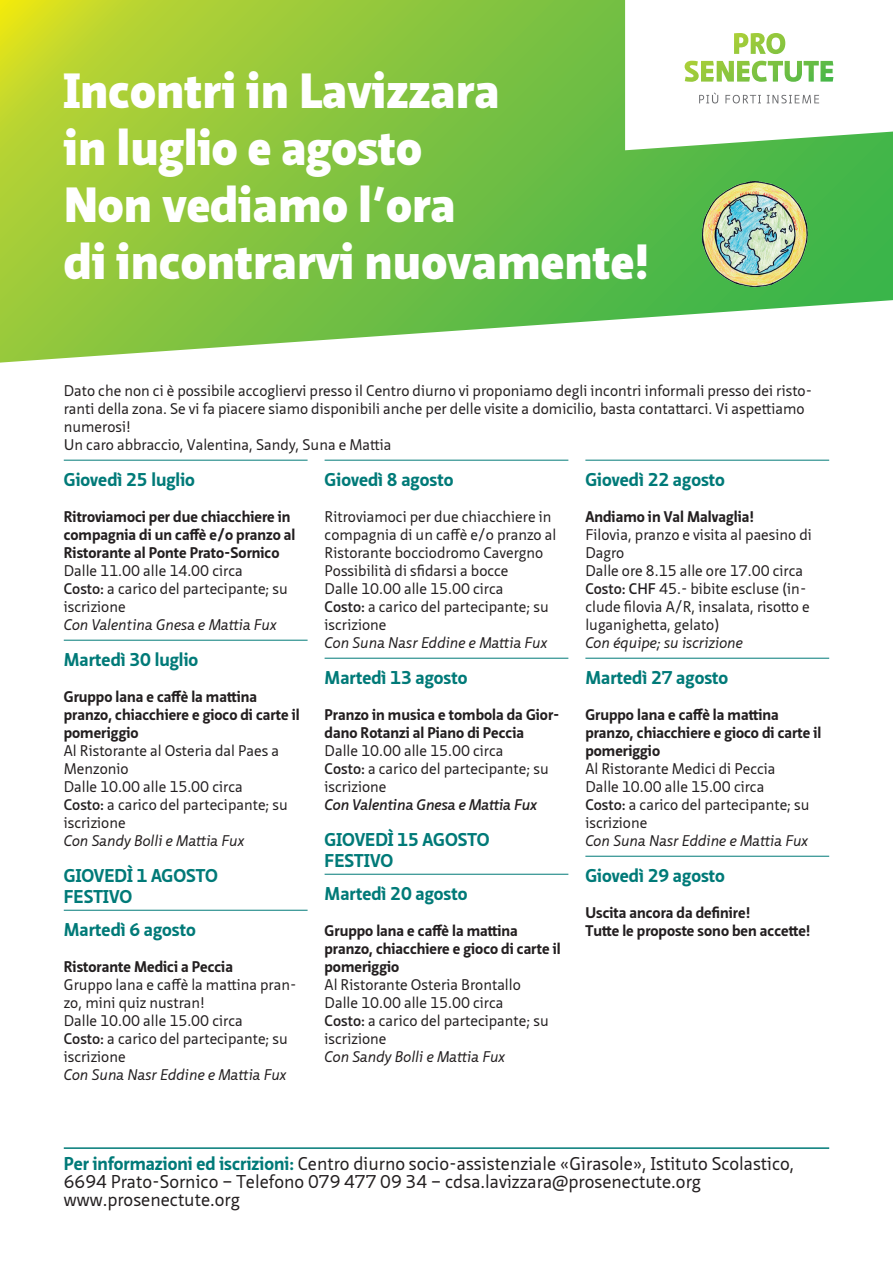
<style>
.page{position:relative;width:893px;height:1263px;background:#fff}
.page>*{position:absolute;margin:0;border:0;box-sizing:border-box;transform-origin:0 0}
.t1{font:900 48px/57px "Neue Sans Pro";color:#fff}
.t2{font:18px/18px "Neue Sans Pro";color:#231f20}
.t3{font:700 18px/21px "Neue Sans Pro";color:#007a78}
.t4{font:15px/18px "Neue Sans Pro";color:#231f20}
.t5{font:700 15px/18px "Neue Sans Pro";color:#231f20}
.t6{font:italic 15px "Neue Sans Pro";color:#231f20}
.t7{font:italic 600 15px "Neue Sans Pro";color:#231f20}
.s1{font-weight:600}
.s2{font-weight:700;color:#007a78}
</style>
<div class="page">
<svg style="left:0;top:0;width:893px;height:363px;background:#8dc953"></svg>
<hr style="left:64px;top:460px;width:244px;height:1px;background:#007a78">
<hr style="left:64px;top:640px;width:244px;height:1px;background:#007a78">
<hr style="left:64px;top:910px;width:244px;height:1px;background:#007a78">
<hr style="left:325px;top:460px;width:243px;height:1px;background:#007a78">
<hr style="left:325px;top:658px;width:243px;height:1px;background:#007a78">
<hr style="left:325px;top:874px;width:243px;height:1px;background:#007a78">
<hr style="left:585px;top:460px;width:244px;height:1px;background:#007a78">
<hr style="left:585px;top:658px;width:244px;height:1px;background:#007a78">
<hr style="left:585px;top:856px;width:244px;height:1px;background:#007a78">
<hr style="left:64px;top:1147px;width:765px;height:2px;background:#007a78">
<img style="left:694px;top:179px;width:123px;height:111px">
<svg style="left:625px;top:0;width:268px;height:150px"></svg>
<h1 class="t1" style="left:64px;top:62px;width:587px">Incontri in Lavizzara<br>in luglio e agosto<br>Non vediamo l’ora<br>di incontrarvi nuovamente!</h1>
<p class="t4" style="left:64px;top:381px;width:750px">Dato che non ci è possibile accogliervi presso il Centro diurno vi proponiamo degli incontri informali presso dei risto&shy;ranti della zona. Se vi fa piacere siamo disponibili anche per delle visite a domicilio, basta contattarci. Vi aspettiamo numerosi!<br>Un caro abbraccio, Valentina, Sandy, Suna e Mattia</p>
<p class="t3" style="left:64px;top:469px;width:133px">Giovedì 25 luglio</p>
<p class="t5" style="left:64px;top:508px;width:233px">Ritroviamoci per due chiacchiere in compagnia di un caffè e/o pranzo al<br>Ristorante al Ponte Prato-Sornico</p>
<p class="t4" style="left:64px;top:561px;width:226px">Dalle 11.00 alle 14.00 circa<br><span class="s1">Costo:</span> a carico del partecipante; su iscrizione</p>
<p class="t6" style="left:64px;top:615px;width:214px">Con Valentina Gnesa e Mattia Fux</p>
<p class="t3" style="left:64px;top:649px;width:136px">Martedì 30 luglio</p>
<p class="t5" style="left:64px;top:688px;width:238px">Gruppo lana e caffè la mattina pranzo, chiacchiere e gioco di carte il pomeriggio</p>
<p class="t4" style="left:64px;top:741px;width:226px">Al Ristorante al Osteria dal Paes a<br>Menzonio<br>Dalle 10.00 alle 15.00 circa<br><span class="s1">Costo:</span> a carico del partecipante; su iscrizione</p>
<p class="t6" style="left:64px;top:831px;width:182px">Con Sandy Bolli e Mattia Fux</p>
<p class="t3" style="left:64px;top:865px;width:156px">GIOVEDÌ 1 AGOSTO<br>FESTIVO</p>
<p class="t3" style="left:64px;top:919px;width:134px">Martedì 6 agosto</p>
<p class="t5" style="left:64px;top:958px;width:171px">Ristorante Medici a Peccia</p>
<p class="t4" style="left:64px;top:975px;width:234px">Gruppo lana e caffè la mattina pran&shy;zo, mini quiz nustran!<br>Dalle 10.00 alle 15.00 circa<br><span class="s1">Costo:</span> a carico del partecipante; su iscrizione</p>
<p class="t6" style="left:64px;top:1065px;width:224px">Con Suna Nasr Eddine e Mattia Fux</p>
<p class="t3" style="left:325px;top:469px;width:130px">Giovedì 8 agosto</p>
<p class="t4" style="left:325px;top:507px;width:233px">Ritroviamoci per due chiacchiere in compagnia di un caffè e/o pranzo al<br>Ristorante bocciodromo Cavergno<br>Possibilità di sfidarsi a bocce<br>Dalle 10.00 alle 15.00 circa<br><span class="s1">Costo:</span> a carico del partecipante; su iscrizione</p>
<p class="t6" style="left:325px;top:633px;width:224px">Con Suna Nasr Eddine e Mattia Fux</p>
<p class="t3" style="left:325px;top:667px;width:144px">Martedì 13 agosto</p>
<p class="t5" style="left:325px;top:706px;width:236px">Pranzo in musica e tombola da Gior&shy;dano Rotanzi al Piano di Peccia</p>
<p class="t4" style="left:325px;top:741px;width:226px">Dalle 10.00 alle 15.00 circa<br><span class="s1">Costo:</span> a carico del partecipante; su iscrizione</p>
<p class="t7" style="left:325px;top:795px;width:214px">Con Valentina Gnesa e Mattia Fux</p>
<p class="t3" style="left:325px;top:829px;width:166px">GIOVEDÌ 15 AGOSTO<br>FESTIVO</p>
<p class="t3" style="left:325px;top:883px;width:144px">Martedì 20 agosto</p>
<p class="t5" style="left:325px;top:922px;width:238px">Gruppo lana e caffè la mattina pranzo, chiacchiere e gioco di carte il pomeriggio</p>
<p class="t4" style="left:325px;top:975px;width:226px">Al Ristorante Osteria Brontallo<br>Dalle 10.00 alle 15.00 circa<br><span class="s1">Costo:</span> a carico del partecipante; su iscrizione</p>
<p class="t6" style="left:325px;top:1047px;width:182px">Con Sandy Bolli e Mattia Fux</p>
<p class="t3" style="left:585px;top:469px;width:141px">Giovedì 22 agosto</p>
<p class="t5" style="left:585px;top:508px;width:170px">Andiamo in Val Malvaglia!</p>
<p class="t4" style="left:585px;top:525px;width:228px">Filovia, pranzo e visita al paesino di<br>Dagro<br>Dalle ore 8.15 alle ore 17.00 circa<br><span class="s1">Costo: CHF</span> 45.- bibite escluse (in&shy;clude filovia A/R, insalata, risotto e luganighetta, gelato)</p>
<p class="t6" style="left:585px;top:633px;width:159px">Con équipe; su iscrizione</p>
<p class="t3" style="left:585px;top:667px;width:144px">Martedì 27 agosto</p>
<p class="t5" style="left:585px;top:706px;width:238px">Gruppo lana e caffè la mattina pranzo, chiacchiere e gioco di carte il pomeriggio</p>
<p class="t4" style="left:585px;top:759px;width:226px">Al Ristorante Medici di Peccia<br>Dalle 10.00 alle 15.00 circa<br><span class="s1">Costo:</span> a carico del partecipante; su iscrizione</p>
<p class="t6" style="left:585px;top:831px;width:224px">Con Suna Nasr Eddine e Mattia Fux</p>
<p class="t3" style="left:585px;top:865px;width:141px">Giovedì 29 agosto</p>
<p class="t5" style="left:585px;top:904px;width:227px">Uscita ancora da definire!<br>Tutte le proposte sono ben accette!</p>
<p class="t2" style="left:64px;top:1154px;width:732px"><span class="s2">Per informazioni ed iscrizioni:</span> Centro diurno socio-assistenziale «Girasole», Istituto Scolastico,<br>6694 Prato-Sornico – Telefono 079 477 09 34 – cdsa.lavizzara@prosenectute.org www.prosenectute.org</p>
</div>
